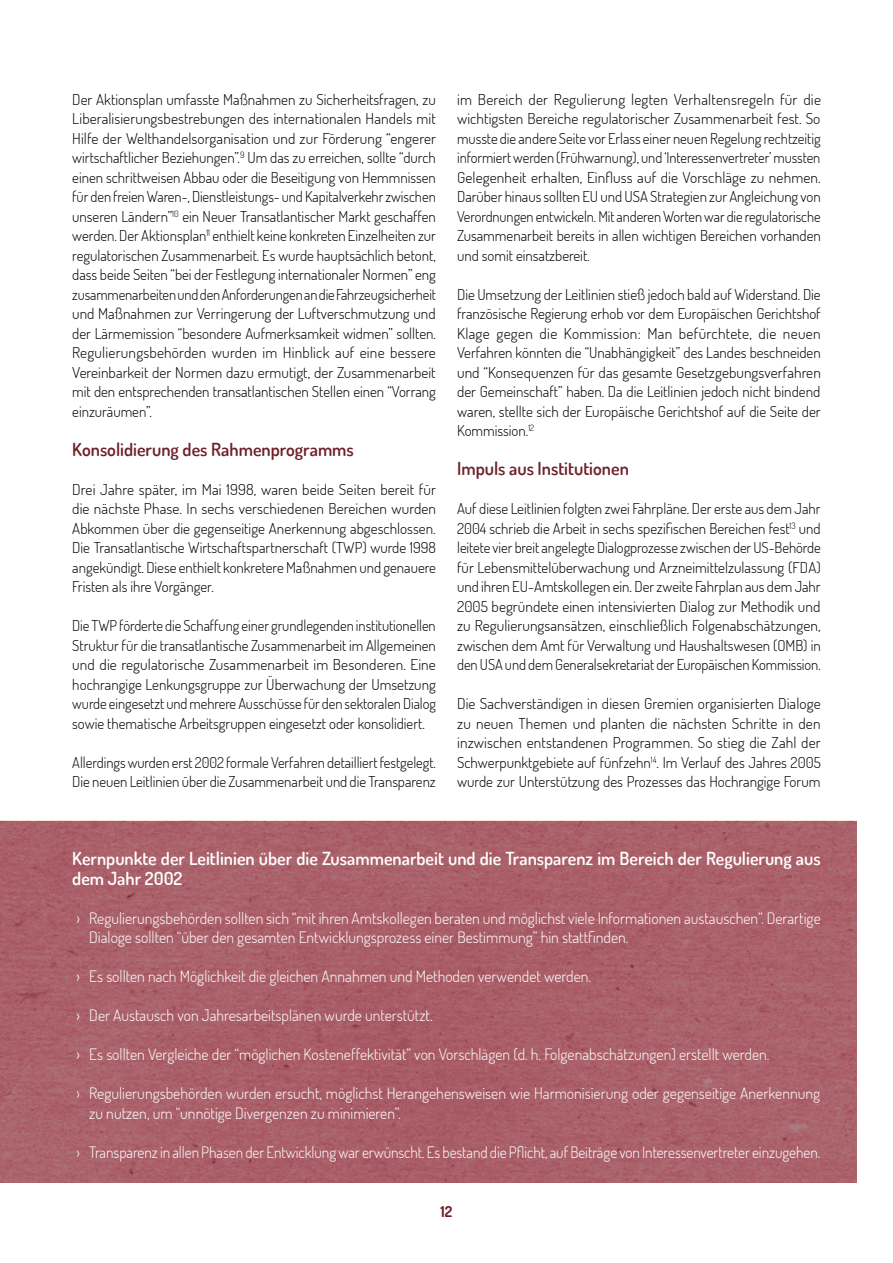
<style>
.page{position:relative;width:893px;height:1263px;background:#fff}
.page>*{position:absolute;margin:0;border:0;box-sizing:border-box;transform-origin:0 0}
.t1{font:600 18px/19.5px "Dosis";color:#fff}
.t2{font:600 18px "Dosis";color:#6d2029}
.t3{font:300 15.75px/19.5px "Dosis";color:#fff}
.t4{font:300 15px/19.5px "Dosis";color:#000;text-align:justify}
.t5{font:700 15px "Dosis";color:#6d2029}
</style>
<div class="page">
<img style="left:0;top:821px;width:857px;height:361px">
<p class="t4" style="left:72px;top:89px;width:365px">Der Aktionsplan umfasste Maßnahmen zu Sicherheitsfragen, zu Liberalisierungsbestrebungen des internationalen Handels mit Hilfe der Welthandelsorganisation und zur Förderung “engerer wirtschaftlicher Beziehungen”.<sup>9</sup> Um das zu erreichen, sollte “durch einen schrittweisen Abbau oder die Beseitigung von Hemmnissen für den freien Waren-, Dienstleistungs- und Kapitalverkehr zwischen unseren Ländern”<sup>10</sup> ein Neuer Transatlantischer Markt geschaffen werden. Der Aktionsplan<sup>11</sup> enthielt keine konkreten Einzelheiten zur regulatorischen Zusammenarbeit. Es wurde hauptsächlich betont, dass beide Seiten “bei der Festlegung internationaler Normen” eng zusammenarbeiten und den Anforderungen an die Fahrzeugsicherheit und Maßnahmen zur Verringerung der Luftverschmutzung und der Lärmemission “besondere Aufmerksamkeit widmen” sollten.<br>Regulierungsbehörden wurden im Hinblick auf eine bessere Vereinbarkeit der Normen dazu ermutigt, der Zusammenarbeit mit den entsprechenden transatlantischen Stellen einen “Vorrang einzuräumen”.</p>
<p class="t2" style="left:72px;top:437px;width:283px">Konsolidierung des Rahmenprogramms</p>
<p class="t4" style="left:72px;top:479px;width:365px">Drei Jahre später, im Mai 1998, waren beide Seiten bereit für die nächste Phase. In sechs verschiedenen Bereichen wurden Abkommen über die gegenseitige Anerkennung abgeschlossen.<br>Die Transatlantische Wirtschaftspartnerschaft (TWP) wurde 1998 angekündigt. Diese enthielt konkretere Maßnahmen und genauere Fristen als ihre Vorgänger.</p>
<p class="t4" style="left:72px;top:615px;width:365px">Die TWP förderte die Schaffung einer grundlegenden institutionellen Struktur für die transatlantische Zusammenarbeit im Allgemeinen und die regulatorische Zusammenarbeit im Besonderen. Eine hochrangige Lenkungsgruppe zur Überwachung der Umsetzung wurde eingesetzt und mehrere Ausschüsse für den sektoralen Dialog sowie thematische Arbeitsgruppen eingesetzt oder konsolidiert.</p>
<p class="t4" style="left:72px;top:752px;width:365px">Allerdings wurden erst 2002 formale Verfahren detailliert festgelegt.<br>Die neuen Leitlinien über die Zusammenarbeit und die Transparenz</p>
<p class="t4" style="left:457px;top:89px;width:365px">im Bereich der Regulierung legten Verhaltensregeln für die wichtigsten Bereiche regulatorischer Zusammenarbeit fest. So musste die andere Seite vor Erlass einer neuen Regelung rechtzeitig informiert werden (Frühwarnung), und ‘Interessenvertreter’ mussten Gelegenheit erhalten, Einfluss auf die Vorschläge zu nehmen.<br>Darüber hinaus sollten EU und USA Strategien zur Angleichung von Verordnungen entwickeln. Mit anderen Worten war die regulatorische Zusammenarbeit bereits in allen wichtigen Bereichen vorhanden und somit einsatzbereit.</p>
<p class="t4" style="left:457px;top:284px;width:365px">Die Umsetzung der Leitlinien stieß jedoch bald auf Widerstand. Die französische Regierung erhob vor dem Europäischen Gerichtshof Klage gegen die Kommission: Man befürchtete, die neuen Verfahren könnten die “Unabhängigkeit” des Landes beschneiden und “Konsequenzen für das gesamte Gesetzgebungsverfahren der Gemeinschaft” haben. Da die Leitlinien jedoch nicht bindend waren, stellte sich der Europäische Gerichtshof auf die Seite der Kommission.<sup>12</sup></p>
<p class="t2" style="left:457px;top:457px;width:173px">Impuls aus Institutionen</p>
<p class="t4" style="left:457px;top:498px;width:365px">Auf diese Leitlinien folgten zwei Fahrpläne. Der erste aus dem Jahr 2004 schrieb die Arbeit in sechs spezifischen Bereichen fest<sup>13</sup> und leitete vier breit angelegte Dialogprozesse zwischen der US-Behörde für Lebensmittelüberwachung und Arzneimittelzulassung (FDA) und ihren EU-Amtskollegen ein. Der zweite Fahrplan aus dem Jahr 2005 begründete einen intensivierten Dialog zur Methodik und zu Regulierungsansätzen, einschließlich Folgenabschätzungen, zwischen dem Amt für Verwaltung und Haushaltswesen (OMB) in den USA und dem Generalsekretariat der Europäischen Kommission.</p>
<p class="t4" style="left:457px;top:693px;width:365px">Die Sachverständigen in diesen Gremien organisierten Dialoge zu neuen Themen und planten die nächsten Schritte in den inzwischen entstandenen Programmen. So stieg die Zahl der Schwerpunktgebiete auf fünfzehn<sup>14</sup>. Im Verlauf des Jahres 2005 wurde zur Unterstützung des Prozesses das Hochrangige Forum</p>
<p class="t1" style="left:72px;top:848px;width:750px">Kernpunkte der Leitlinien über die Zusammenarbeit und die Transparenz im Bereich der Regulierung aus dem Jahr 2002</p>
<p class="t3" style="left:89px;top:908px;width:733px;text-indent:-13px">› Regulierungsbehörden sollten sich “mit ihren Amtskollegen beraten und möglichst viele Informationen austauschen”. Derartige<br>Dialoge sollten “über den gesamten Entwicklungsprozess einer Bestimmung” hin stattfinden.</p>
<p class="t3" style="left:77px;top:966px;width:516px">› Es sollten nach Möglichkeit die gleichen Annahmen und Methoden verwendet werden.</p>
<p class="t3" style="left:77px;top:1005px;width:358px">› Der Austausch von Jahresarbeitsplänen wurde unterstützt.</p>
<p class="t3" style="left:77px;top:1044px;width:694px">› Es sollten Vergleiche der “möglichen Kosteneffektivität” von Vorschlägen (d. h. Folgenabschätzungen) erstellt werden.</p>
<p class="t3" style="left:89px;top:1083px;width:732px;text-indent:-13px">› Regulierungsbehörden wurden ersucht, möglichst Herangehensweisen wie Harmonisierung oder gegenseitige Anerkennung zu nutzen, um “unnötige Divergenzen zu minimieren”.</p>
<p class="t3" style="left:77px;top:1142px;width:745px">› Transparenz in allen Phasen der Entwicklung war erwünscht. Es bestand die Pflicht, auf Beiträge von Interessenvertreter einzugehen.</p>
<p class="t5" style="left:440px;top:1201px;width:13px">12</p>
</div>
